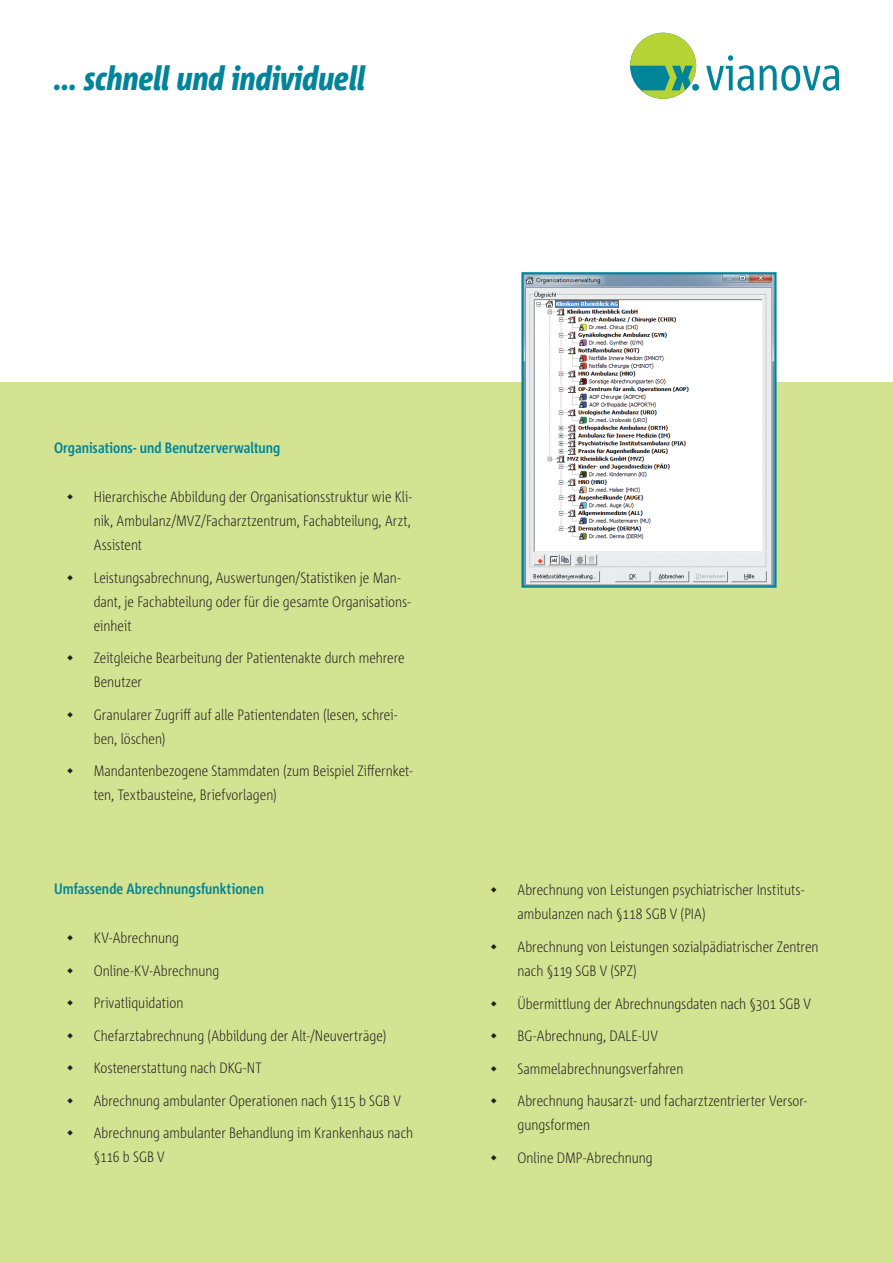
<style>
.page{position:relative;width:893px;height:1263px;background:#fff}
.page>*{position:absolute;margin:0;border:0;box-sizing:border-box;transform-origin:0 0}
.t1{font:italic 800 33px "Corpid E1 s Cd";color:#00849a}
.t2{font:300 15px/24px "Corpid E1 s Cd";color:#231f20}
.t3{font:700 15px "Corpid E1 s Cd";letter-spacing:.005em;color:#00849a}
.s1{font-weight:700}
</style>
<div class="page">
<div style="left:0;top:383px;width:893px;height:880px;background:#d4e391"></div>
<img style="left:524px;top:275px;width:250px;height:310px">
<div style="left:521px;top:272px;width:256px;height:316px;border:2px solid #00849a"></div>
<div style="left:692px;top:84px;width:7px;height:7px;background:#00849a;border-radius:50%"></div>
<svg style="left:630px;top:33px;width:66px;height:66px"></svg>
<svg style="left:706px;top:55px;width:133px;height:36px"></svg>
<h1 class="t1" style="left:54px;top:58px;width:313px">... schnell und individuell</h1>
<p class="t3" style="left:54px;top:438px;width:228px">Organisations- und Benutzerverwaltung</p>
<p class="t2" style="left:94px;top:485px;width:320px;text-align:justify;text-indent:-27px"><span class="s1">◆</span> Hierarchische Abbildung der Organisationsstruktur wie Kli&shy;nik, Ambulanz/MVZ/Facharztzentrum, Fachabteilung, Arzt, Assistent</p>
<p class="t2" style="left:94px;top:565px;width:319px;text-indent:-27px"><span class="s1">◆</span> Leistungsabrechnung, Auswertungen/Statistiken je Man&shy;dant, je Fachabteilung oder für die gesamte Organisations&shy;einheit</p>
<p class="t2" style="left:94px;top:646px;width:312px;text-indent:-27px"><span class="s1">◆</span> Zeitgleiche Bearbeitung der Patientenakte durch mehrere<br>Benutzer</p>
<p class="t2" style="left:94px;top:702px;width:305px;text-indent:-27px"><span class="s1">◆</span> Granularer Zugriff auf alle Patientendaten (lesen, schrei&shy;ben, löschen)</p>
<p class="t2" style="left:94px;top:759px;width:320px;text-indent:-27px"><span class="s1">◆</span> Mandantenbezogene Stammdaten (zum Beispiel Ziffernket&shy;ten, Textbausteine, Briefvorlagen)</p>
<p class="t3" style="left:54px;top:879px;width:212px">Umfassende Abrechnungsfunktionen</p>
<p class="t2" style="left:67px;top:926px;width:114px"><span class="s1">◆</span> KV-Abrechnung</p>
<p class="t2" style="left:67px;top:958px;width:154px"><span class="s1">◆</span> Online-KV-Abrechnung</p>
<p class="t2" style="left:67px;top:991px;width:118px"><span class="s1">◆</span> Privatliquidation</p>
<p class="t2" style="left:67px;top:1023px;width:321px"><span class="s1">◆</span> Chefarztabrechnung (Abbildung der Alt-/Neuverträge)</p>
<p class="t2" style="left:67px;top:1056px;width:197px"><span class="s1">◆</span> Kostenerstattung nach DKG-NT</p>
<p class="t2" style="left:67px;top:1088px;width:336px"><span class="s1">◆</span> Abrechnung ambulanter Operationen nach §115 b SGB V</p>
<p class="t2" style="left:94px;top:1121px;width:321px;text-indent:-27px"><span class="s1">◆</span> Abrechnung ambulanter Behandlung im Krankenhaus nach §116 b SGB V</p>
<p class="t2" style="left:517px;top:878px;width:288px;text-indent:-27px"><span class="s1">◆</span> Abrechnung von Leistungen psychiatrischer Instituts&shy;ambulanzen nach §118 SGB V (PIA)</p>
<p class="t2" style="left:517px;top:934px;width:302px;text-indent:-27px"><span class="s1">◆</span> Abrechnung von Leistungen sozialpädiatrischer Zentren nach §119 SGB V (SPZ)</p>
<p class="t2" style="left:490px;top:991px;width:322px"><span class="s1">◆</span> Übermittlung der Abrechnungsdaten nach §301 SGB V</p>
<p class="t2" style="left:490px;top:1023px;width:169px"><span class="s1">◆</span> BG-Abrechnung, DALE-UV</p>
<p class="t2" style="left:490px;top:1056px;width:194px"><span class="s1">◆</span> Sammelabrechnungsverfahren</p>
<p class="t2" style="left:517px;top:1088px;width:291px;text-indent:-27px"><span class="s1">◆</span> Abrechnung hausarzt- und facharztzentrierter Versor&shy;gungsformen</p>
<p class="t2" style="left:490px;top:1145px;width:164px"><span class="s1">◆</span> Online DMP-Abrechnung</p>
</div>
